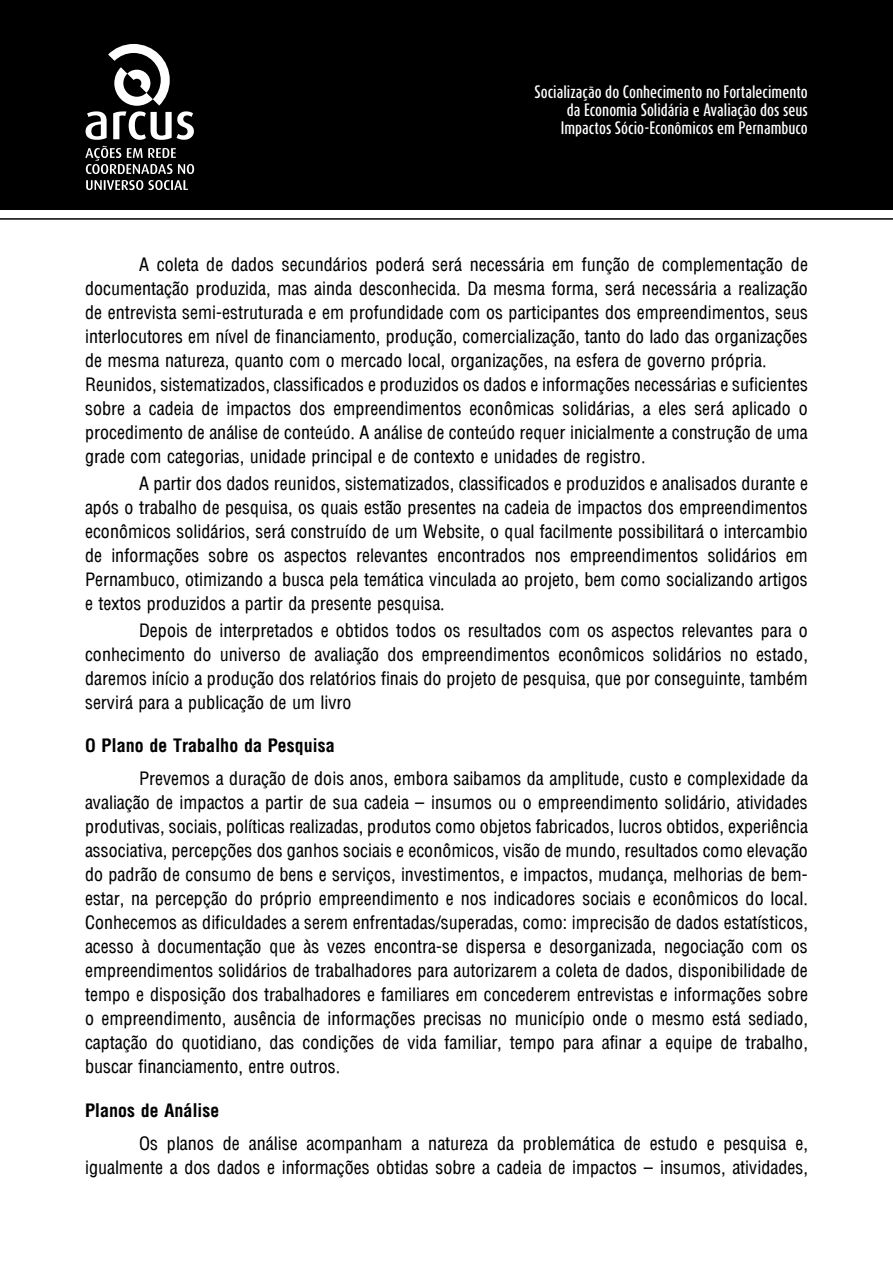
<style>
.page{position:relative;width:893px;height:1263px;background:#fff}
.page>*{position:absolute;margin:0;border:0;box-sizing:border-box;transform-origin:0 0}
.t1{font:18px/24px "Arena Condensed";color:#000;text-align:justify}
.t2{font:700 condensed 18px "Arena";color:#000}
.t3{font:500 15px/18px "Dax Compact";color:#fff;text-align:right}
</style>
<div class="page">
<div style="left:0;top:0;width:893px;height:210px;background:#000"></div>
<hr style="left:0;top:218px;width:893px;height:2px;background:#000">
<svg style="left:86px;top:44px;width:108px;height:96px"></svg>
<svg style="left:85px;top:146px;width:109px;height:44px"></svg>
<p class="t3" style="left:534px;top:82px;width:275px">Socialização do Conhecimento no Fortalecimento da Economia Solidária e Avaliação dos seus<br>Impactos Sócio-Econômicos em Pernambuco</p>
<p class="t1" style="left:85px;top:252px;width:724px;text-align:left;text-indent:54px">A coleta de dados secundários poderá será necessária em função de complementação de documentação produzida, mas ainda desconhecida. Da mesma forma, será necessária a realização de entrevista semi-estruturada e em profundidade com os participantes dos empreendimentos, seus interlocutores em nível de financiamento, produção, comercialização, tanto do lado das organizações de mesma natureza, quanto com o mercado local, organizações, na esfera de governo própria.<br>Reunidos, sistematizados, classificados e produzidos os dados e informações necessárias e suficientes sobre a cadeia de impactos dos empreendimentos econômicas solidárias, a eles será aplicado o procedimento de análise de conteúdo. A análise de conteúdo requer inicialmente a construção de uma grade com categorias, unidade principal e de contexto e unidades de registro.</p>
<p class="t1" style="left:85px;top:471px;width:724px;text-indent:54px">A partir dos dados reunidos, sistematizados, classificados e produzidos e analisados durante e após o trabalho de pesquisa, os quais estão presentes na cadeia de impactos dos empreendimentos econômicos solidários, será construído de um Website, o qual facilmente possibilitará o intercambio de informações sobre os aspectos relevantes encontrados nos empreendimentos solidários em Pernambuco, otimizando a busca pela temática vinculada ao projeto, bem como socializando artigos e textos produzidos a partir da presente pesquisa.</p>
<p class="t1" style="left:85px;top:618px;width:724px;text-indent:54px">Depois de interpretados e obtidos todos os resultados com os aspectos relevantes para o conhecimento do universo de avaliação dos empreendimentos econômicos solidários no estado, daremos início a produção dos relatórios finais do projeto de pesquisa, que por conseguinte, também servirá para a publicação de um livro</p>
<p class="t2" style="left:85px;top:734px;width:251px">O Plano de Trabalho da Pesquisa</p>
<p class="t1" style="left:85px;top:767px;width:724px;text-indent:54px">Prevemos a duração de dois anos, embora saibamos da amplitude, custo e complexidade da avaliação de impactos a partir de sua cadeia – insumos ou o empreendimento solidário, atividades produtivas, sociais, políticas realizadas, produtos como objetos fabricados, lucros obtidos, experiência associativa, percepções dos ganhos sociais e econômicos, visão de mundo, resultados como elevação do padrão de consumo de bens e serviços, investimentos, e impactos, mudança, melhorias de bem&shy;estar, na percepção do próprio empreendimento e nos indicadores sociais e econômicos do local.<br>Conhecemos as dificuldades a serem enfrentadas/superadas, como: imprecisão de dados estatísticos, acesso à documentação que às vezes encontra-se dispersa e desorganizada, negociação com os empreendimentos solidários de trabalhadores para autorizarem a coleta de dados, disponibilidade de tempo e disposição dos trabalhadores e familiares em concederem entrevistas e informações sobre o empreendimento, ausência de informações precisas no município onde o mesmo está sediado, captação do quotidiano, das condições de vida familiar, tempo para afinar a equipe de trabalho, buscar financiamento, entre outros.</p>
<p class="t2" style="left:85px;top:1099px;width:136px">Planos de Análise</p>
<p class="t1" style="left:85px;top:1131px;width:724px;text-align:right">Os planos de análise acompanham a natureza da problemática de estudo e pesquisa e, igualmente a dos dados e informações obtidas sobre a cadeia de impactos – insumos, atividades,</p>
</div>
